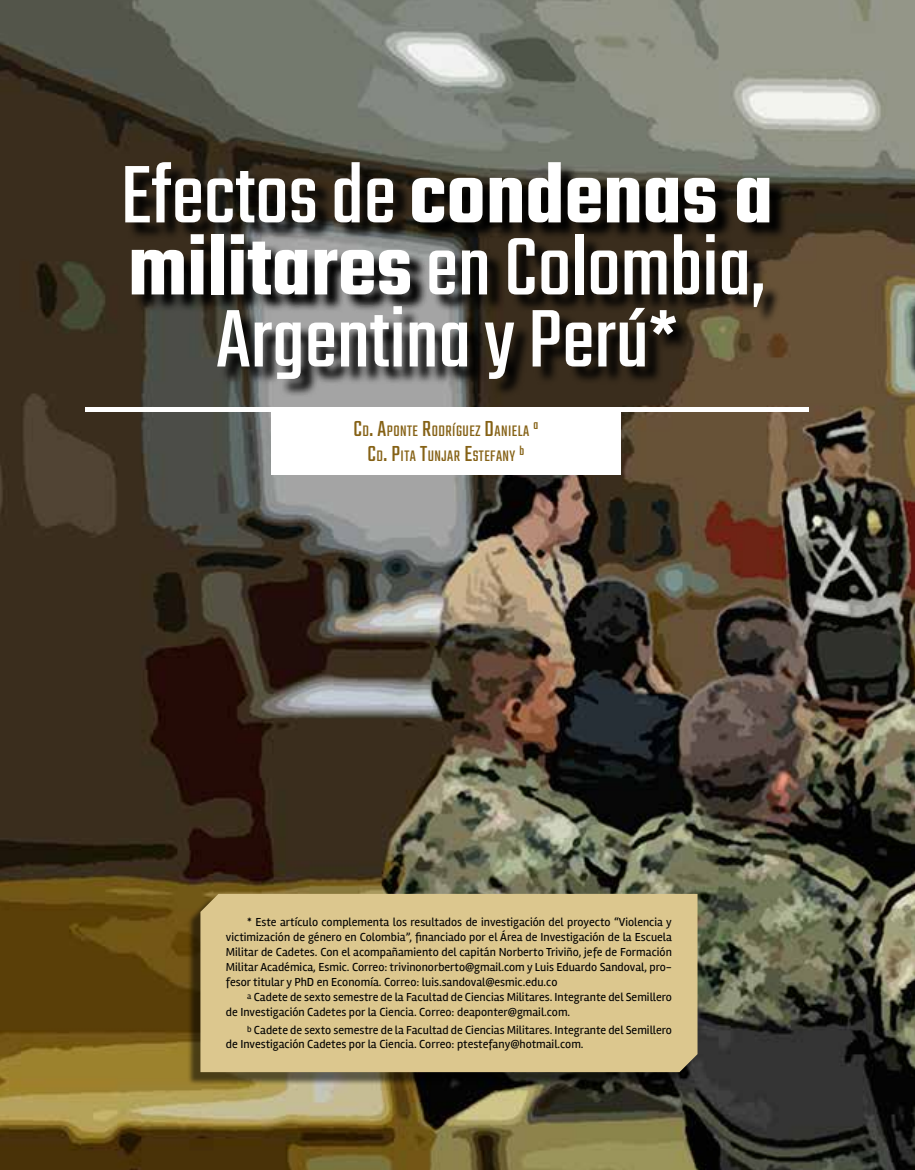
<style>
.page{position:relative;width:915px;height:1170px;background:#fff}
.page>*{position:absolute;margin:0;border:0;box-sizing:border-box;transform-origin:0 0}
.t1{font:90px/72px "Teko";color:#fff;text-align:center}
.t2{font:16.8px/25.5px "Teko";letter-spacing:.03em;color:#856115;text-align:center;scale:.95 1}
.t3{font:12px/15px "Rambla";color:#000}
.s1{font-weight:600}
.s2{font-size:24px}
</style>
<div class="page">
<img style="left:0;top:0;width:914px;height:1169px">
<svg style="left:127px;top:164px;width:660px;height:234px;background:#3c372e"></svg>
<div style="left:187px;top:897px;width:506px;height:188px;background:#000;opacity:.53"></div>
<div style="left:200px;top:893px;width:497px;height:178px;background:#dcc78e"></div>
<div style="left:271px;top:410px;width:349px;height:65px;background:#fff"></div>
<div style="left:85px;top:407px;width:723px;height:5px;background:#fff"></div>
<h1 class="t1" style="left:120px;top:165px;width:653px">Efectos de <span class="s1">condenas a militares</span> en Colombia,<br>Argentina y Perú*</h1>
<h2 class="t2" style="left:353px;top:419px;width:196px"><span class="s2">C</span>D<span class="s2">. A</span>PONTE <span class="s2">R</span>ODRÍGUEZ <span class="s2">D</span>ANIELA <sup>a<br></sup><span class="s2">C</span>D<span class="s2">. P</span>ITA <span class="s2">T</span>UNJAR <span class="s2">E</span>STEFANY <sup>b</sup></h2>
<p class="t3" style="left:226px;top:914px;width:447px;text-align:justify;text-indent:21px">* Este artículo complementa los resultados de investigación del proyecto “Violencia y victimización de género en Colombia”, financiado por el Área de Investigación de la Escuela Militar de Cadetes. Con el acompañamiento del capitán Norberto Triviño, jefe de Formación Militar Académica, Esmic. Correo: trivinonorberto@gmail.com y Luis Eduardo Sandoval, pro&shy;fesor titular y PhD en Economía. Correo: luis.sandoval@esmic.edu.co</p>
<p class="t3" style="left:226px;top:989px;width:447px;text-indent:21px"><sup>a</sup> Cadete de sexto semestre de la Facultad de Ciencias Militares. Integrante del Semillero de Investigación Cadetes por la Ciencia. Correo: deaponter@gmail.com.</p>
<p class="t3" style="left:226px;top:1022px;width:447px;line-height:14.4px;text-indent:21px"><sup>b</sup> Cadete de sexto semestre de la Facultad de Ciencias Militares. Integrante del Semillero de Investigación Cadetes por la Ciencia. Correo: ptestefany@hotmail.com.</p>
</div>
